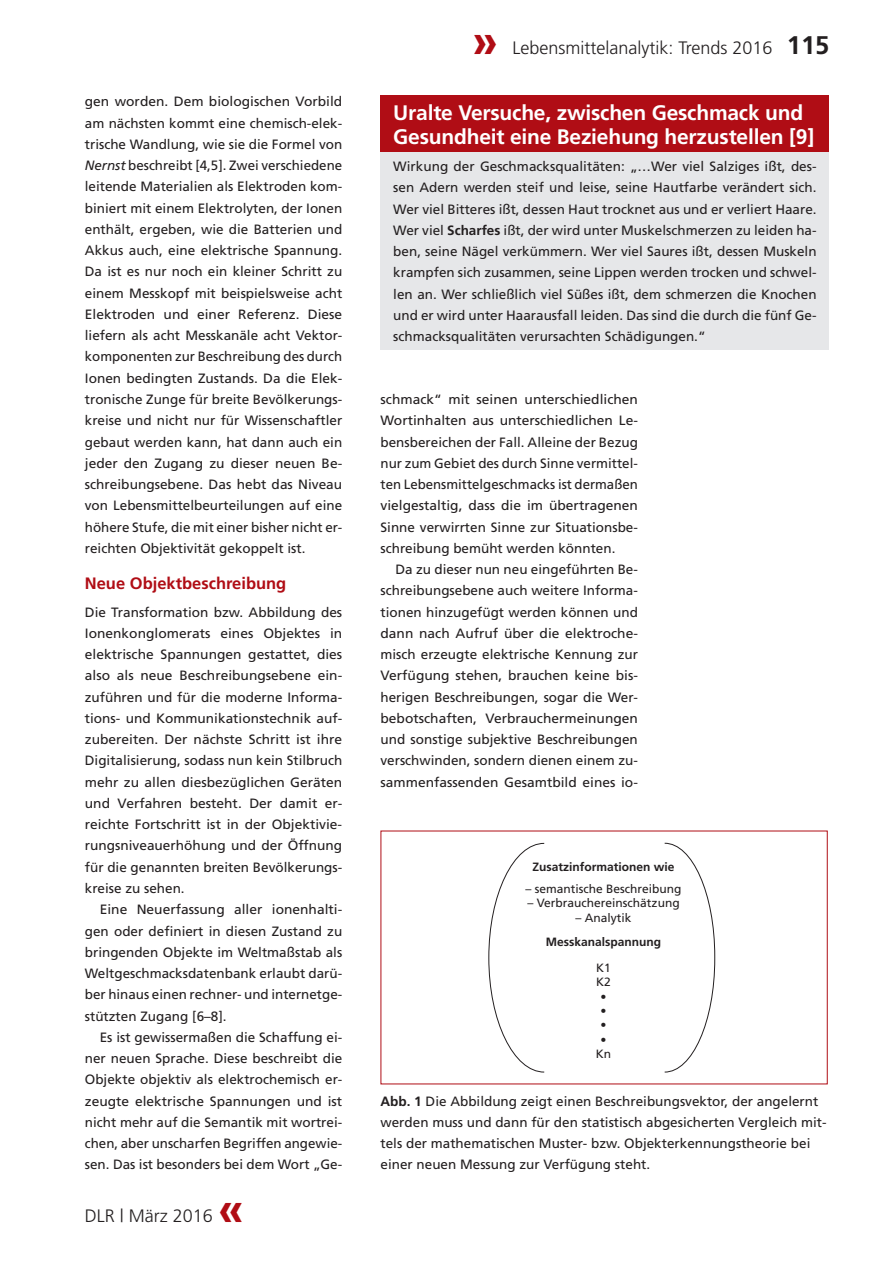
<style>
.page{position:relative;width:893px;height:1263px;background:#fff}
.page>*{position:absolute;margin:0;border:0;box-sizing:border-box;transform-origin:0 0}
.t1{font:700 46.5px "Frutiger";color:#b00d15}
.t2{font:700 21px/24px "Frutiger";letter-spacing:-.01em;color:#fff}
.t3{font:300 18px "Frutiger";color:#231f20}
.t4{font:700 16.5px "Frutiger";color:#b00d15}
.t5{font:13.5px/21.3px "Frutiger";color:#231f20;text-align:justify}
.t6{font:12px/14.4px "Frutiger";color:#231f20;text-align:center}
.t7{font:700 12px/24.9px "Frutiger";color:#231f20;text-align:center}
.s1{font-style:italic}
.s2{font-weight:700;font-size:46.5px;color:#b00d15}
.s3{font-weight:700;font-size:25.5px}
.s4{font-weight:700}
.s5{font-weight:400}
</style>
<div class="page">
<div style="left:380px;top:96px;width:449px;height:56px;background:#b00d15"></div>
<div style="left:380px;top:152px;width:449px;height:198px;background:#e6e7e9"></div>
<svg style="left:488px;top:843px;width:57px;height:230px"></svg>
<svg style="left:664px;top:843px;width:51px;height:230px"></svg>
<p class="t5" style="left:85px;top:92px;width:259px">gen worden. Dem biologischen Vorbild am nächsten kommt eine chemisch-elek&shy;trische Wandlung, wie sie die Formel von <span class="s1">Nernst</span> beschreibt [4,5]. Zwei verschiedene leitende Materialien als Elektroden kom&shy;biniert mit einem Elektrolyten, der Ionen enthält, ergeben, wie die Batterien und Akkus auch, eine elektrische Spannung.<br>Da ist es nur noch ein kleiner Schritt zu einem Messkopf mit beispielsweise acht Elektroden und einer Referenz. Diese liefern als acht Messkanäle acht Vektor&shy;komponenten zur Beschreibung des durch Ionen bedingten Zustands. Da die Elek&shy;tronische Zunge für breite Bevölkerungs&shy;kreise und nicht nur für Wissenschaftler gebaut werden kann, hat dann auch ein jeder den Zugang zu dieser neuen Be&shy;schreibungsebene. Das hebt das Niveau von Lebensmittelbeurteilungen auf eine höhere Stufe, die mit einer bisher nicht er&shy;reichten Objektivität gekoppelt ist.</p>
<p class="t4" style="left:85px;top:577px;width:203px">Neue Objektbeschreibung</p>
<p class="t5" style="left:85px;top:602px;width:259px">Die Transformation bzw. Abbildung des</p>
<p class="t5" style="left:85px;top:624px;width:259px">Ionenkonglomerats eines Objektes in</p>
<p class="t5" style="left:85px;top:645px;width:259px">elektrische Spannungen gestattet, dies</p>
<p class="t5" style="left:85px;top:666px;width:259px">also als neue Beschreibungsebene ein-</p>
<p class="t5" style="left:85px;top:687px;width:259px">zuführen und für die moderne Informa-</p>
<p class="t5" style="left:85px;top:709px;width:259px">tions- und Kommunikationstechnik auf-</p>
<p class="t5" style="left:85px;top:730px;width:259px">zubereiten. Der nächste Schritt ist ihre</p>
<p class="t5" style="left:85px;top:751px;width:259px">Digitalisierung, sodass nun kein Stilbruch</p>
<p class="t5" style="left:85px;top:772px;width:259px">mehr zu allen diesbezüglichen Geräten</p>
<p class="t5" style="left:85px;top:794px;width:259px">und Verfahren besteht. Der damit er-</p>
<p class="t5" style="left:85px;top:815px;width:259px">reichte Fortschritt ist in der Objektivie-</p>
<p class="t5" style="left:85px;top:836px;width:259px">rungsniveauerhöhung und der Öffnung</p>
<p class="t5" style="left:85px;top:857px;width:259px">für die genannten breiten Bevölkerungs-</p>
<p class="t5" style="left:85px;top:879px;width:101px">kreise zu sehen.</p>
<p class="t5" style="left:100px;top:900px;width:244px">Eine Neuerfassung aller ionenhalti-</p>
<p class="t5" style="left:85px;top:921px;width:259px">gen oder definiert in diesen Zustand zu</p>
<p class="t5" style="left:85px;top:942px;width:259px">bringenden Objekte im Weltmaßstab als</p>
<p class="t5" style="left:85px;top:964px;width:259px">Weltgeschmacksdatenbank erlaubt darü-</p>
<p class="t5" style="left:85px;top:985px;width:259px">ber hinaus einen rechner- und internetge-</p>
<p class="t5" style="left:85px;top:1006px;width:143px">stützten Zugang [6–8].</p>
<p class="t5" style="left:100px;top:1028px;width:244px">Es ist gewissermaßen die Schaffung ei-</p>
<p class="t5" style="left:85px;top:1049px;width:259px">ner neuen Sprache. Diese beschreibt die</p>
<p class="t5" style="left:85px;top:1070px;width:259px">Objekte objektiv als elektrochemisch er-</p>
<p class="t5" style="left:85px;top:1091px;width:259px">zeugte elektrische Spannungen und ist</p>
<p class="t5" style="left:85px;top:1113px;width:259px">nicht mehr auf die Semantik mit wortrei-</p>
<p class="t5" style="left:85px;top:1134px;width:259px">chen, aber unscharfen Begriffen angewie-</p>
<p class="t5" style="left:85px;top:1155px;width:259px">sen. Das ist besonders bei dem Wort „Ge-</p>
<p class="t3" style="left:85px;top:1209px;width:130px">DLR | März 2016</p>
<p class="t1" style="left:218px;top:1190px;width:27px">«</p>
<p class="t3" style="left:472px;top:40px;width:358px"><span class="s2">»</span> Lebensmittelanalytik: Trends 2016 <span class="s3">115</span></p>
<p class="t2" style="left:393px;top:102px;width:422px">Uralte Versuche, zwischen Geschmack und<br>Gesundheit eine Beziehung herzustellen [9]</p>
<p class="t5" style="left:393px;top:157px;width:425px">Wirkung der Geschmacksqualitäten: „…Wer viel Salziges ißt, des&shy;sen Adern werden steif und leise, seine Hautfarbe verändert sich.<br>Wer viel Bitteres ißt, dessen Haut trocknet aus und er verliert Haare.<br>Wer viel <span class="s4">Scharfes</span> ißt, der wird unter Muskelschmerzen zu leiden ha&shy;ben, seine Nägel verkümmern. Wer viel Saures ißt, dessen Muskeln krampfen sich zusammen, seine Lippen werden trocken und schwel&shy;len an. Wer schließlich viel Süßes ißt, dem schmerzen die Knochen und er wird unter Haarausfall leiden. Das sind die durch die fünf Ge&shy;schmacksqualitäten verursachten Schädigungen.“</p>
<p class="t5" style="left:380px;top:390px;width:259px">schmack“ mit seinen unterschiedlichen</p>
<p class="t5" style="left:380px;top:411px;width:259px">Wortinhalten aus unterschiedlichen Le-</p>
<p class="t5" style="left:380px;top:432px;width:259px">bensbereichen der Fall. Alleine der Bezug</p>
<p class="t5" style="left:380px;top:453px;width:259px">nur zum Gebiet des durch Sinne vermittel-</p>
<p class="t5" style="left:380px;top:475px;width:259px">ten Lebensmittelgeschmacks ist dermaßen</p>
<p class="t5" style="left:380px;top:496px;width:259px">vielgestaltig, dass die im übertragenen</p>
<p class="t5" style="left:380px;top:517px;width:259px">Sinne verwirrten Sinne zur Situationsbe-</p>
<p class="t5" style="left:380px;top:539px;width:236px">schreibung bemüht werden könnten.</p>
<p class="t5" style="left:395px;top:560px;width:244px">Da zu dieser nun neu eingeführten Be-</p>
<p class="t5" style="left:380px;top:581px;width:259px">schreibungsebene auch weitere Informa-</p>
<p class="t5" style="left:380px;top:602px;width:259px">tionen hinzugefügt werden können und</p>
<p class="t5" style="left:380px;top:624px;width:259px">dann nach Aufruf über die elektroche-</p>
<p class="t5" style="left:380px;top:645px;width:259px">misch erzeugte elektrische Kennung zur</p>
<p class="t5" style="left:380px;top:666px;width:259px">Verfügung stehen, brauchen keine bis-</p>
<p class="t5" style="left:380px;top:687px;width:259px">herigen Beschreibungen, sogar die Wer-</p>
<p class="t5" style="left:380px;top:709px;width:259px">bebotschaften, Verbrauchermeinungen</p>
<p class="t5" style="left:380px;top:730px;width:259px">und sonstige subjektive Beschreibungen</p>
<p class="t5" style="left:380px;top:751px;width:259px">verschwinden, sondern dienen einem zu-</p>
<p class="t5" style="left:380px;top:772px;width:259px">sammenfassenden Gesamtbild eines io-</p>
<p class="t7" style="left:532px;top:856px;width:144px">Zusatzinformationen wie</p>
<p class="t6" style="left:525px;top:883px;width:158px">– semantische Beschreibung</p>
<p class="t6" style="left:527px;top:897px;width:154px">– Verbrauchereinschätzung</p>
<p class="t7" style="left:546px;top:906px;width:117px"><span class="s5">– Analytik<br></span>Messkanalspannung<br><span class="s5">K1</span></p>
<p class="t6" style="left:596px;top:976px;width:17px">K2 •<br>•<br>•<br>•<br>Kn</p>
<p class="t5" style="left:380px;top:1091px;width:447px;text-align:left"><span class="s4">Abb. 1</span> Die Abbildung zeigt einen Beschreibungsvektor, der angelernt werden muss und dann für den statistisch abgesicherten Vergleich mit&shy;tels der mathematischen Muster- bzw. Objekterkennungstheorie bei einer neuen Messung zur Verfügung steht.</p>
</div>
